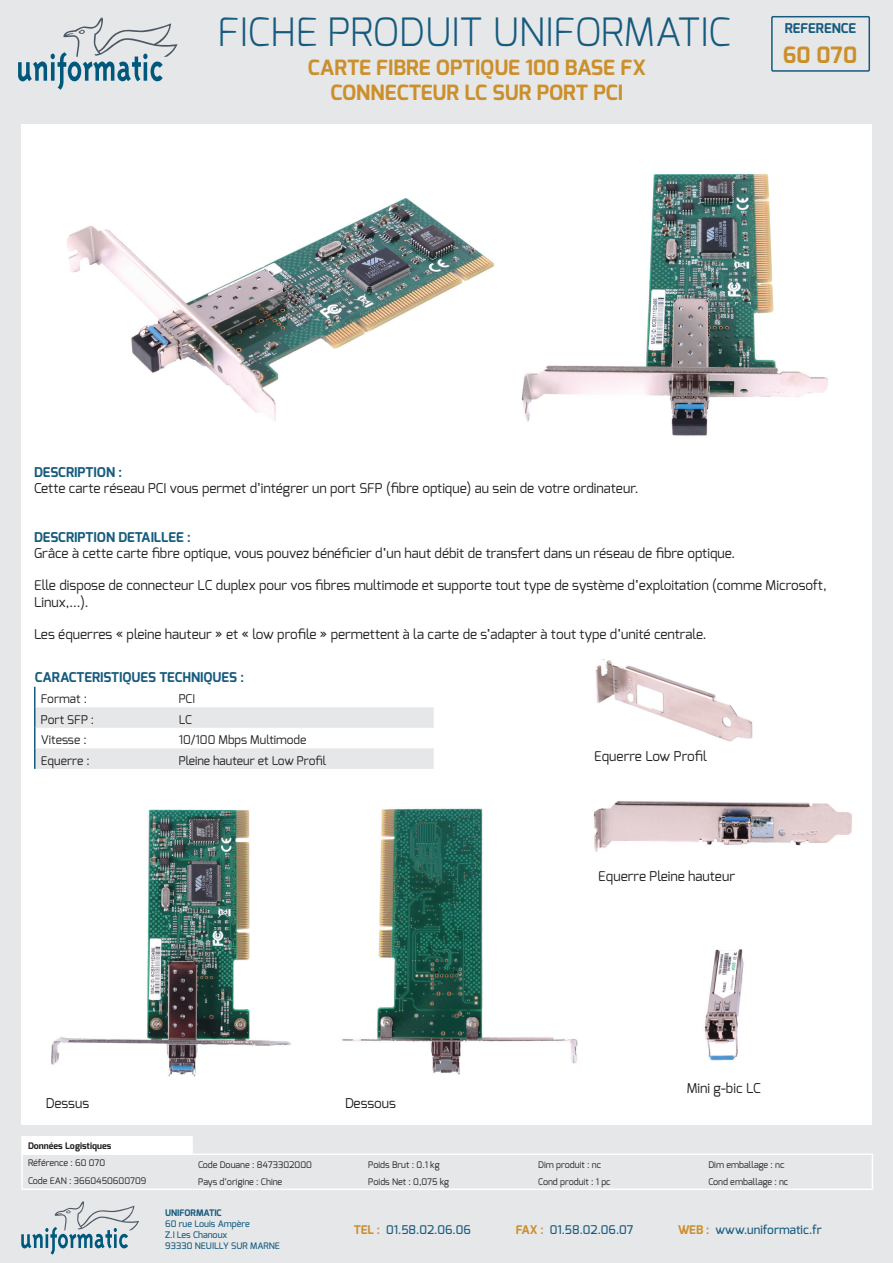
<style>
.page{position:relative;width:893px;height:1263px;background:#e6e7e9}
.page>*{position:absolute;margin:0;border:0;box-sizing:border-box;transform-origin:0 0}
.t1{font:300 39px "Exo";color:#165b7e}
.t2{font:700 22.5px "Exo";color:#cb8f2b}
.t3{font:700 21px/25.2px "Exo";color:#cb8f2b;text-align:center}
.t4{font:13.5px/16.2px "Exo";color:#231f20}
.t5{font:700 13.5px "Exo";color:#165b7e}
.t6{font:12px "Exo";color:#231f20}
.t7{font:500 12px "Exo";color:#165b7e}
.t8{font:9px "Exo";color:#231f20}
.t9{font:500 9px/10.8px "Exo";color:#165b7e}
.t10{font:700 9px "Exo";color:#231f20}
.t11{font:700 9px "Exo";color:#165b7e}
.s1{font-weight:700;color:#cb8f2b}
</style>
<div class="page">
<div style="left:21px;top:124px;width:851px;height:1001px;background:#fff"></div>
<svg style="left:21px;top:1201px;width:118px;height:53px"></svg>
<svg style="left:18px;top:17px;width:160px;height:73px"></svg>
<hr style="left:21px;top:1188px;width:171px;height:2px;background:#fff">
<hr style="left:192px;top:1188px;width:170px;height:2px;background:#fff">
<hr style="left:362px;top:1188px;width:170px;height:2px;background:#fff">
<hr style="left:532px;top:1188px;width:170px;height:2px;background:#fff">
<hr style="left:702px;top:1188px;width:171px;height:2px;background:#fff">
<hr style="left:21px;top:1136px;width:172px;height:1px;background:#fff">
<svg style="left:21px;top:1137px;width:852px;height:52px"></svg>
<hr style="left:21px;top:1153px;width:171px;height:2px;background:#fff">
<svg style="left:771px;top:16px;width:99px;height:56px"></svg>
<svg style="left:36px;top:707px;width:398px;height:62px"></svg>
<hr style="left:34px;top:687px;width:2px;height:20px;background:#165b7e">
<hr style="left:34px;top:707px;width:2px;height:21px;background:#165b7e">
<hr style="left:34px;top:728px;width:2px;height:20px;background:#165b7e">
<hr style="left:34px;top:748px;width:2px;height:21px;background:#165b7e">
<img style="left:67px;top:198px;width:427px;height:223px">
<img style="left:521px;top:174px;width:307px;height:262px">
<img style="left:51px;top:809px;width:240px;height:268px">
<img style="left:341px;top:808px;width:237px;height:267px">
<img style="left:704px;top:949px;width:40px;height:112px">
<img style="left:593px;top:801px;width:259px;height:51px">
<img style="left:595px;top:659px;width:158px;height:83px">
<h1 class="t1" style="left:217px;top:7px;width:515px">FICHE PRODUIT UNIFORMATIC</h1>
<h3 class="t3" style="left:308px;top:55px;width:339px">CARTE FIBRE OPTIQUE 100 BASE FX<br>CONNECTEUR LC SUR PORT PCI</h3>
<p class="t5" style="left:785px;top:20px;width:73px">REFERENCE</p>
<h2 class="t2" style="left:783px;top:40px;width:76px">60 070</h2>
<p class="t5" style="left:34px;top:463px;width:90px">DESCRIPTION :</p>
<p class="t4" style="left:34px;top:480px;width:606px">Cette carte réseau PCI vous permet d’intégrer un port SFP (fibre optique) au sein de votre ordinateur.</p>
<p class="t5" style="left:34px;top:528px;width:158px">DESCRIPTION DETAILLEE :</p>
<p class="t4" style="left:34px;top:545px;width:703px">Grâce à cette carte fibre optique, vous pouvez bénéficier d’un haut débit de transfert dans un réseau de fibre optique.</p>
<p class="t4" style="left:34px;top:577px;width:794px">Elle dispose de connecteur LC duplex pour vos fibres multimode et supporte tout type de système d’exploitation (comme Microsoft,<br>Linux,…).</p>
<p class="t4" style="left:34px;top:626px;width:674px">Les équerres « pleine hauteur » et « low profile » permettent à la carte de s’adapter à tout type d’unité centrale.</p>
<p class="t5" style="left:35px;top:669px;width:211px">CARACTERISTIQUES TECHNIQUES :</p>
<p class="t6" style="left:41px;top:691px;width:48px">Format :</p>
<p class="t6" style="left:179px;top:691px;width:18px">PCI</p>
<p class="t6" style="left:41px;top:711px;width:55px">Port SFP :</p>
<p class="t6" style="left:179px;top:711px;width:15px">LC</p>
<p class="t6" style="left:41px;top:732px;width:47px">Vitesse :</p>
<p class="t6" style="left:179px;top:732px;width:129px">10/100 Mbps Multimode</p>
<p class="t6" style="left:41px;top:752px;width:50px">Equerre :</p>
<p class="t6" style="left:179px;top:752px;width:149px">Pleine hauteur et Low Profil</p>
<p class="t4" style="left:46px;top:1095px;width:45px">Dessus</p>
<p class="t4" style="left:345px;top:1095px;width:53px">Dessous</p>
<p class="t4" style="left:594px;top:748px;width:114px">Equerre Low Profil</p>
<p class="t4" style="left:598px;top:868px;width:138px">Equerre Pleine hauteur</p>
<p class="t4" style="left:687px;top:1079px;width:76px">Mini g-bic LC</p>
<p class="t10" style="left:28px;top:1140px;width:85px">Données Logistiques</p>
<p class="t8" style="left:28px;top:1157px;width:79px">Référence : 60 070</p>
<p class="t8" style="left:198px;top:1158px;width:115px">Code Douane : 8473302000</p>
<p class="t8" style="left:368px;top:1158px;width:73px">Poids Brut : 0.1 kg</p>
<p class="t8" style="left:538px;top:1158px;width:64px">Dim produit : nc</p>
<p class="t8" style="left:708px;top:1158px;width:78px">Dim emballage : nc</p>
<p class="t8" style="left:28px;top:1175px;width:120px">Code EAN : 3660450600709</p>
<p class="t8" style="left:198px;top:1176px;width:86px">Pays d’origine : Chine</p>
<p class="t8" style="left:368px;top:1176px;width:83px">Poids Net : 0,075 kg</p>
<p class="t8" style="left:538px;top:1176px;width:74px">Cond produit : 1 pc</p>
<p class="t8" style="left:708px;top:1176px;width:82px">Cond emballage : nc</p>
<p class="t7" style="left:354px;top:1222px;width:119px"><span class="s1">TEL :</span> 01.58.02.06.06</p>
<p class="t7" style="left:516px;top:1222px;width:119px"><span class="s1">FAX :</span> 01.58.02.06.07</p>
<p class="t7" style="left:678px;top:1222px;width:145px"><span class="s1">WEB :</span> www.uniformatic.fr</p>
<p class="t11" style="left:165px;top:1207px;width:58px">UNIFORMATIC</p>
<p class="t9" style="left:165px;top:1218px;width:116px">60 rue Louis Ampère<br>Z.I Les Chanoux<br>93330 NEUILLY SUR MARNE</p>
</div>
